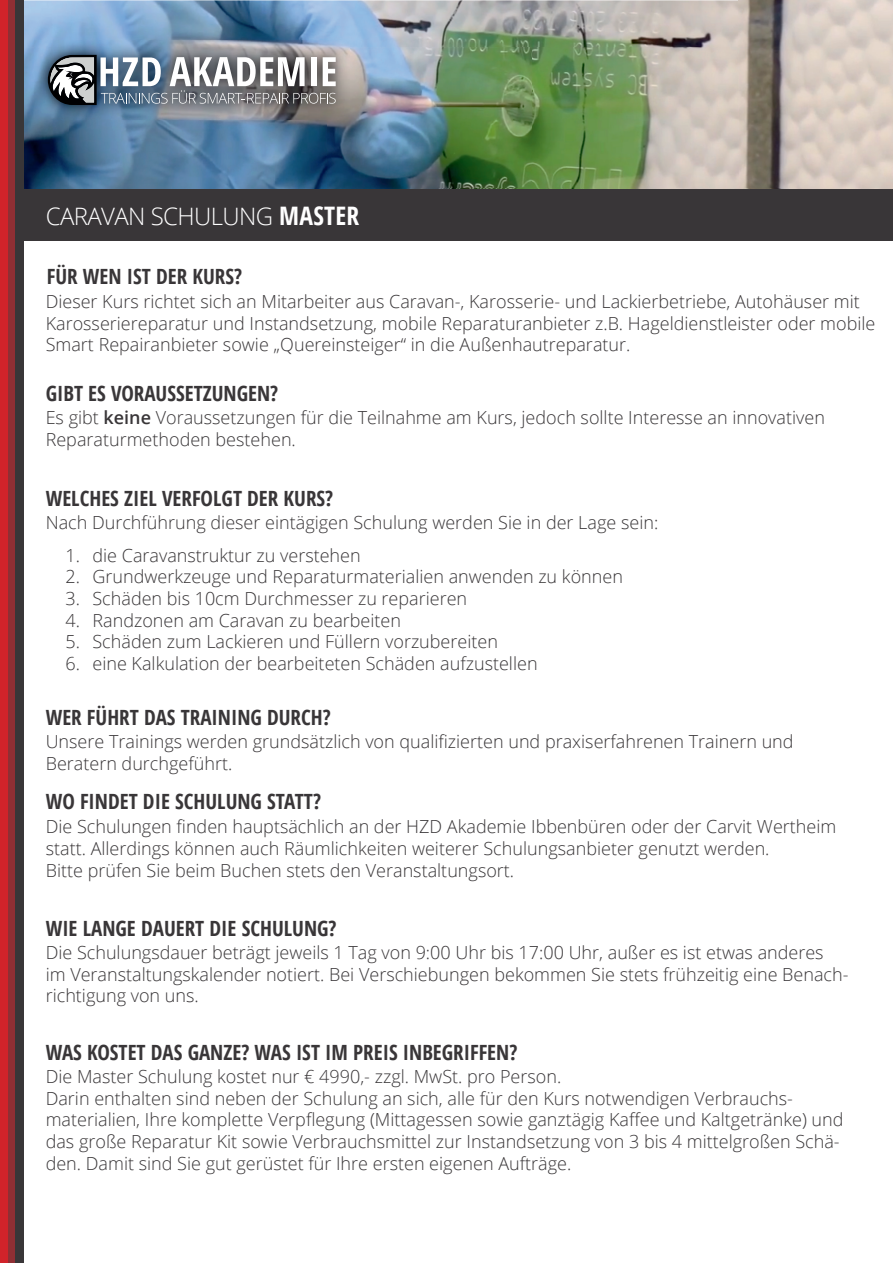
<style>
.page{position:relative;width:893px;height:1263px;background:#fff}
.page>*{position:absolute;margin:0;border:0;box-sizing:border-box;transform-origin:0 0}
.t1{font:300 24px "Open Sans";letter-spacing:-.025em;color:#fff}
.t2{font:700 condensed 21px "Open Sans";color:#393638}
.t3{font:300 18px/21.6px "Open Sans";color:#393638}
.s1{font-weight:700;font-stretch:condensed;font-size:25.5px}
.s2{font-weight:600}
</style>
<div class="page">
<img style="left:23px;top:0;width:715px;height:47px">
<img style="left:738px;top:0;width:155px;height:188px">
<img style="left:23px;top:47px;width:46px;height:142px">
<img style="left:327px;top:47px;width:412px;height:141px">
<img style="left:69px;top:119px;width:258px;height:70px">
<img style="left:327px;top:188px;width:566px;height:1px">
<img style="left:34px;top:41px;width:315px;height:78px">
<svg style="left:48px;top:55px;width:288px;height:50px"></svg>
<div style="left:14px;top:189px;width:879px;height:52px;background:#393638"></div>
<div style="left:0;top:0;width:23px;height:1263px;background:#393638"></div>
<div style="left:0;top:0;width:15px;height:1263px;background:#8f2f34"></div>
<div style="left:0;top:0;width:7px;height:1263px;background:#d1232a"></div>
<h1 class="t1" style="left:46px;top:200px;width:315px">CARAVAN SCHULUNG <span class="s1">MASTER</span></h1>
<p class="t2" style="left:47px;top:262px;width:197px">FÜR WEN IST DER KURS?</p>
<p class="t3" style="left:46px;top:290px;width:831px">Dieser Kurs richtet sich an Mitarbeiter aus Caravan-, Karosserie- und Lackierbetriebe, Autohäuser mit<br>Karosseriereparatur und Instandsetzung, mobile Reparaturanbieter z.B. Hageldienstleister oder mobile<br>Smart Repairanbieter sowie „Quereinsteiger“ in die Außenhautreparatur.</p>
<p class="t2" style="left:46px;top:379px;width:234px">GIBT ES VORAUSSETZUNGEN?</p>
<p class="t3" style="left:46px;top:406px;width:781px">Es gibt <span class="s2">keine</span> Voraussetzungen für die Teilnahme am Kurs, jedoch sollte Interesse an innovativen<br>Reparaturmethoden bestehen.</p>
<p class="t2" style="left:46px;top:484px;width:289px">WELCHES ZIEL VERFOLGT DER KURS?</p>
<p class="t3" style="left:46px;top:512px;width:614px">Nach Durchführung dieser eintägigen Schulung werden Sie in der Lage sein:</p>
<p class="t3" style="left:65px;top:544px;width:297px">1. die Caravanstruktur zu verstehen</p>
<p class="t3" style="left:65px;top:566px;width:559px">2. Grundwerkzeuge und Reparaturmaterialien anwenden zu können</p>
<p class="t3" style="left:65px;top:587px;width:403px">3. Schäden bis 10cm Durchmesser zu reparieren</p>
<p class="t3" style="left:65px;top:609px;width:337px">4. Randzonen am Caravan zu bearbeiten</p>
<p class="t3" style="left:65px;top:630px;width:434px">5. Schäden zum Lackieren und Füllern vorzubereiten</p>
<p class="t3" style="left:65px;top:652px;width:474px">6. eine Kalkulation der bearbeiteten Schäden aufzustellen</p>
<p class="t2" style="left:46px;top:703px;width:287px">WER FÜHRT DAS TRAINING DURCH?</p>
<p class="t3" style="left:46px;top:730px;width:749px">Unsere Trainings werden grundsätzlich von qualifizierten und praxiserfahrenen Trainern und<br>Beratern durchgeführt.</p>
<p class="t2" style="left:46px;top:787px;width:277px">WO FINDET DIE SCHULUNG STATT?</p>
<p class="t3" style="left:46px;top:816px;width:792px">Die Schulungen finden hauptsächlich an der HZD Akademie Ibbenbüren oder der Carvit Wertheim statt. Allerdings können auch Räumlichkeiten weiterer Schulungsanbieter genutzt werden.<br>Bitte prüfen Sie beim Buchen stets den Veranstaltungsort.</p>
<p class="t2" style="left:46px;top:913px;width:292px">WIE LANGE DAUERT DIE SCHULUNG?</p>
<p class="t3" style="left:46px;top:941px;width:804px">Die Schulungsdauer beträgt jeweils 1 Tag von 9:00 Uhr bis 17:00 Uhr, außer es ist etwas anderes<br>im Veranstaltungskalender notiert. Bei Verschiebungen bekommen Sie stets frühzeitig eine Benach&shy;richtigung von uns.</p>
<p class="t2" style="left:46px;top:1038px;width:473px">WAS KOSTET DAS GANZE? WAS IST IM PREIS INBEGRIFFEN?</p>
<p class="t3" style="left:46px;top:1065px;width:799px">Die Master Schulung kostet nur € 4990,- zzgl. MwSt. pro Person.<br>Darin enthalten sind neben der Schulung an sich, alle für den Kurs notwendigen Verbrauchs&shy;materialien, Ihre komplette Verpflegung (Mittagessen sowie ganztägig Kaffee und Kaltgetränke) und das große Reparatur Kit sowie Verbrauchsmittel zur Instandsetzung von 3 bis 4 mittelgroßen Schä&shy;den. Damit sind Sie gut gerüstet für Ihre ersten eigenen Aufträge.</p>
</div>
